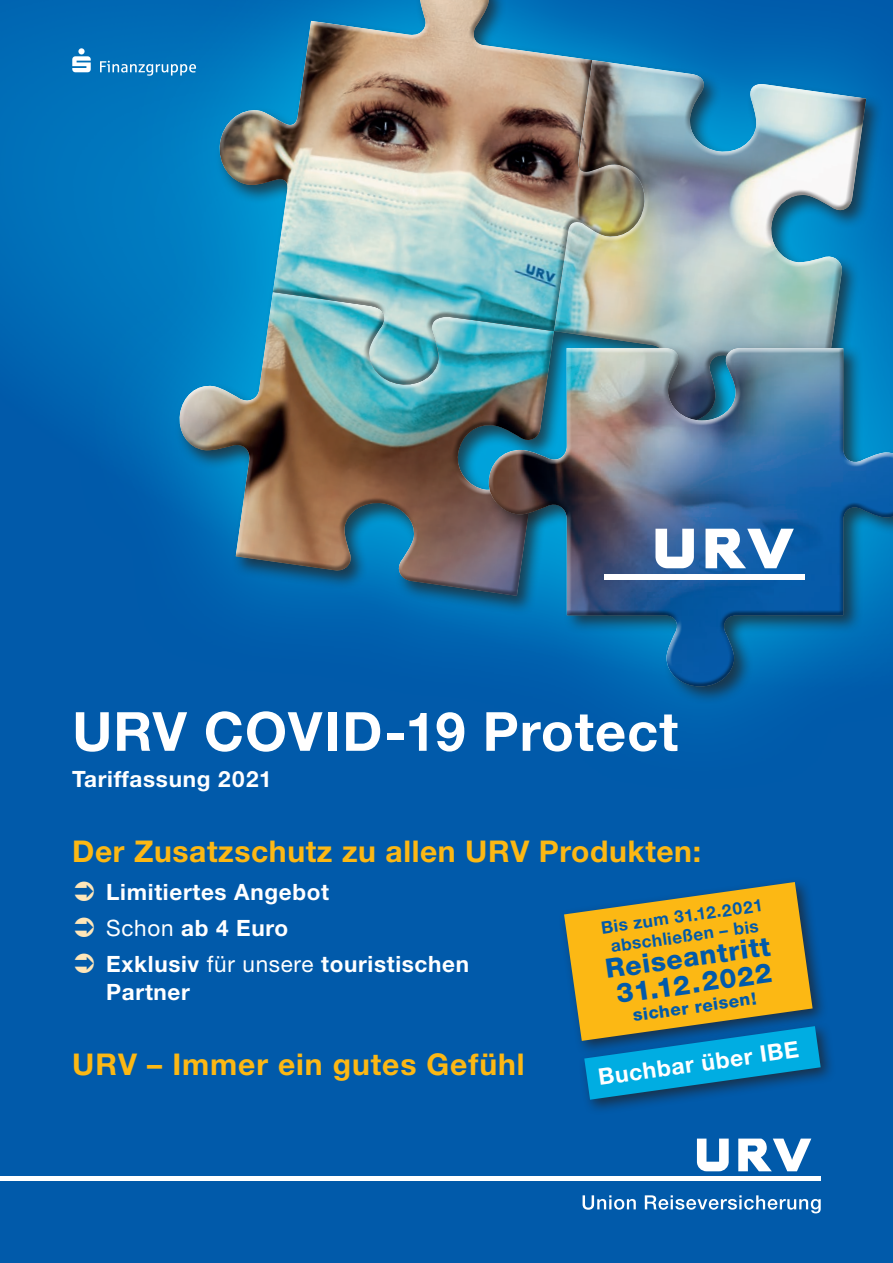
<style>
.page{position:relative;width:893px;height:1263px;background:#015aaa}
.page>*{position:absolute;margin:0;border:0;box-sizing:border-box;transform-origin:0 0}
.t1{font:700 54px "Helvetica Neue LT Pro";letter-spacing:.02em;color:#fff}
.t2{font:700 30px "Helvetica Neue LT Pro";letter-spacing:.02em;color:#fcb814}
.t3{font:800 27.15px "Helvetica Neue LT Pro";color:#015aaa}
.t4{font:800 26.7px "Helvetica Neue LT Pro";color:#015aaa}
.t5{font:700 22.8px "Helvetica Neue LT Pro";color:#fff}
.t6{font:700 22.5px/36px "Helvetica Neue LT Pro";letter-spacing:.03em;color:#fff}
.t7{font:700 17.1px/20px "Helvetica Neue LT Pro";color:#015aaa;text-align:center}
.t8{font:800 17.1px "Helvetica Neue LT Pro";color:#015aaa}
.s1{font-weight:400}
</style>
<div class="page">
<svg style="left:0;top:0;width:76px;height:397px;fill:#006eb8"></svg>
<div style="left:76px;top:0;width:817px;height:790px;background:linear-gradient(to bottom,#007abf,#0057a8)"></div>
<div style="left:175px;top:0;width:709px;height:615px;background:#231f20;opacity:.7"></div>
<img style="left:161px;top:280px;width:324px;height:318px">
<img style="left:190px;top:0;width:484px;height:416px">
<img style="left:542px;top:60px;width:324px;height:283px">
<div style="left:485px;top:343px;width:408px;height:362px;background:#231f20;opacity:.7"></div>
<div style="left:488px;top:347px;width:405px;height:342px;background:#231f20;opacity:.5"></div>
<div style="left:605px;top:574px;width:200px;height:6px;background:#fff"></div>
<svg style="left:655px;top:529px;width:39px;height:39px;background:#becce0"></svg>
<svg style="left:705px;top:529px;width:89px;height:39px"></svg>
<div style="left:578px;top:1020px;width:258px;height:95px;background:#231f20;opacity:.7"></div>
<svg style="left:564px;top:882px;width:257px;height:218px"></svg>
<svg style="left:697px;top:1138px;width:32px;height:33px"></svg>
<svg style="left:738px;top:1138px;width:73px;height:33px"></svg>
<div style="left:0;top:1176px;width:821px;height:5px;background:#fff"></div>
<svg style="left:583px;top:1195px;width:53px;height:15px"></svg>
<svg style="left:645px;top:1195px;width:176px;height:18px"></svg>
<svg style="left:72px;top:48px;width:19px;height:24px"></svg>
<svg style="left:100px;top:61px;width:96px;height:15px"></svg>
<h1 class="t1" style="left:72px;top:697px;width:607px">URV COVID-19 Protect</h1>
<p class="t6" style="left:72px;top:760px;width:201px">Tariffassung 2021</p>
<h2 class="t2" style="left:72px;top:832px;width:630px">Der Zusatzschutz zu allen URV Produkten:</h2>
<p class="t6" style="left:106px;top:873px;width:364px">Limitiertes Angebot<br><span class="s1">Schon</span> ab 4 Euro<br>Exklusiv <span class="s1">für unsere</span> touristischen</p>
<p class="t6" style="left:106px;top:974px;width:85px">Partner</p>
<p class="t7" style="left:600px;top:917px;width:165px;rotate:-8deg">Bis zum 31.12.2021 abschließen – bis</p>
<p class="t4" style="left:603px;top:953px;width:168px;rotate:-8deg">Reiseantritt</p>
<p class="t3" style="left:614px;top:978px;width:158px;rotate:-8deg">31.12.2022</p>
<p class="t8" style="left:632px;top:1005px;width:126px;rotate:-8deg">sicher reisen!</p>
<p class="t5" style="left:596px;top:1063px;width:204px;rotate:-8deg">Buchbar über IBE</p>
<h2 class="t2" style="left:72px;top:1046px;width:454px">URV – Immer ein gutes Gefühl</h2>
</div>
